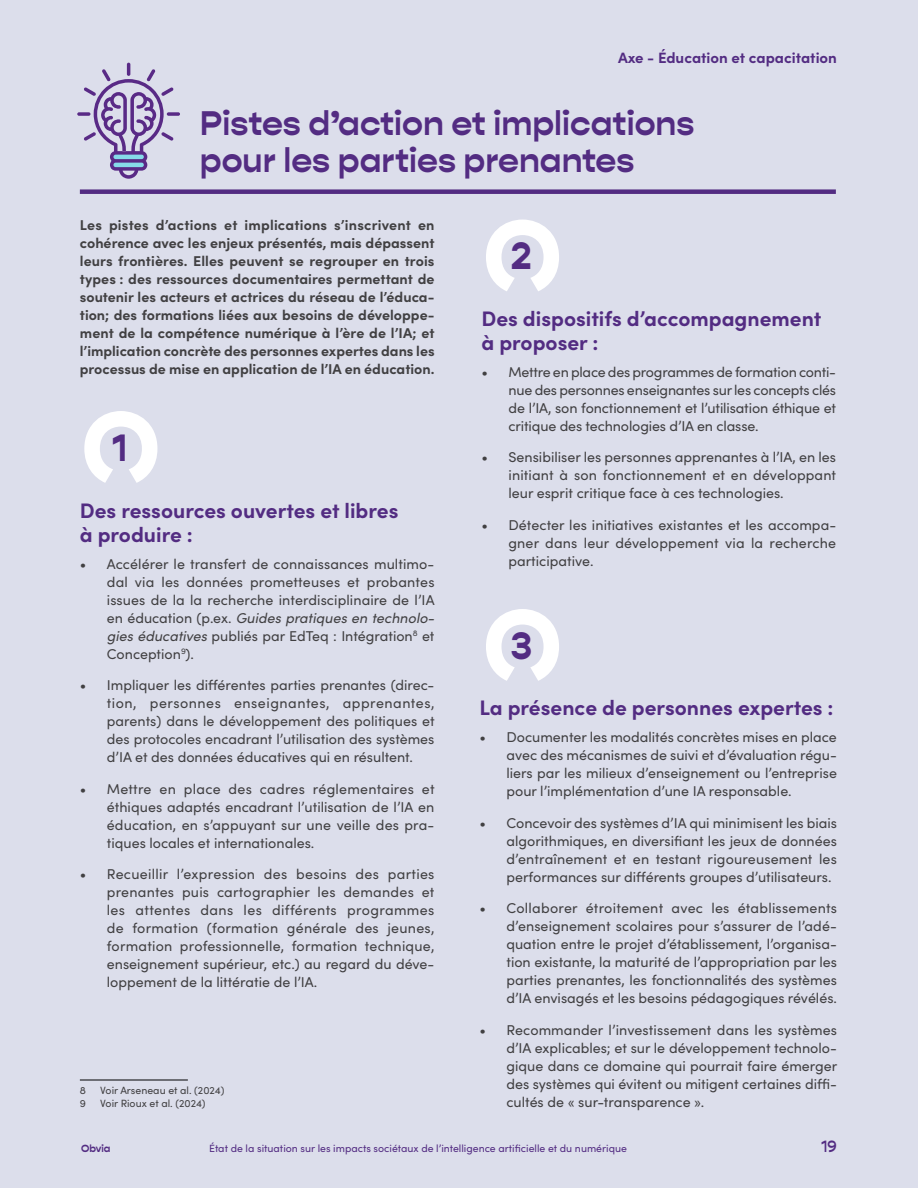
<style>
.page{position:relative;width:918px;height:1188px;background:#dcdeeb}
.page>*{position:absolute;margin:0;border:0;box-sizing:border-box;transform-origin:0 0}
.t1{font:700 38.4px "Gopher";color:#532c82}
.t2{font:700 34.5px/37.5px "Gopher";color:#532c82}
.t3{font:700 21px/24px "Sofia Pro";color:#532c82}
.t4{font:500 16.5px "Gopher";color:#532c82}
.t5{font:700 15px "Sofia Pro";color:#532c82}
.t6{font:14.25px/18px "Sofia Pro";color:#414042;text-align:justify}
.t7{font:700 14.25px/18px "Sofia Pro";color:#414042;text-align:justify}
.t8{font:10.5px "Sofia Pro";color:#532c82}
.t9{font:10.5px "Sofia Pro";color:#414042}
.t10{font:700 10.5px "Gopher";color:#532c82}
.s1{font-style:italic}
</style>
<div class="page">
<div style="left:80px;top:189px;width:756px;height:5px;background:#532c82"></div>
<svg style="left:84px;top:411px;width:73px;height:72px"></svg>
<svg style="left:486px;top:220px;width:73px;height:71px"></svg>
<svg style="left:486px;top:609px;width:73px;height:72px"></svg>
<svg style="left:77px;top:63px;width:103px;height:116px"></svg>
<hr style="left:80px;top:1080px;width:108px;height:1px;background:#000">
<p class="t5" style="left:618px;top:46px;width:220px">Axe - Éducation et capacitation</p>
<h2 class="t2" style="left:200px;top:105px;width:496px">Pistes d’action et implications pour les parties prenantes</h2>
<p class="t7" style="left:80px;top:215px;width:356px">Les pistes d’actions et implications s’inscrivent en cohérence avec les enjeux présentés, mais dépassent leurs frontières. Elles peuvent se regrouper en trois types : des ressources documentaires permettant de soutenir les acteurs et actrices du réseau de l’éduca&shy;tion; des formations liées aux besoins de développe&shy;ment de la compétence numérique à l’ère de l’IA; et l’implication concrète des personnes expertes dans les processus de mise en application de l’IA en éducation.</p>
<h1 class="t1" style="left:112px;top:425px;width:17px">1</h1>
<h3 class="t3" style="left:80px;top:497px;width:320px">Des ressources ouvertes et libres à produire :</h3>
<p class="t6" style="left:107px;top:554px;width:329px;text-indent:-27px">• Accélérer le transfert de connaissances multimo&shy;dal via les données prometteuses et probantes issues de la la recherche interdisciplinaire de l’IA en éducation (p.ex. <span class="s1">Guides pratiques en technolo&shy;gies éducatives</span> publiés par EdTeq : Intégration<sup>8</sup> et Conception<sup>9</sup>).</p>
<p class="t6" style="left:107px;top:676px;width:329px;text-indent:-27px">• Impliquer les différentes parties prenantes (direc&shy;tion, personnes enseignantes, apprenantes, parents) dans le développement des politiques et des protocoles encadrant l’utilisation des systèmes d’IA et des données éducatives qui en résultent.</p>
<p class="t6" style="left:107px;top:779px;width:329px;text-indent:-27px">• Mettre en place des cadres réglementaires et éthiques adaptés encadrant l’utilisation de l’IA en éducation, en s’appuyant sur une veille des pra&shy;tiques locales et internationales.</p>
<p class="t6" style="left:107px;top:865px;width:329px;text-indent:-27px">• Recueillir l’expression des besoins des parties prenantes puis cartographier les demandes et les attentes dans les différents programmes de formation (formation générale des jeunes, formation professionnelle, formation technique, enseignement supérieur, etc.) au regard du déve&shy;loppement de la littératie de l’IA.</p>
<p class="t9" style="left:80px;top:1082px;width:8px">8</p>
<p class="t9" style="left:100px;top:1082px;width:126px">Voir Arseneau et al. (2024)</p>
<p class="t9" style="left:80px;top:1096px;width:8px">9</p>
<p class="t9" style="left:100px;top:1096px;width:107px">Voir Rioux et al. (2024)</p>
<h1 class="t1" style="left:510px;top:233px;width:23px">2</h1>
<h3 class="t3" style="left:482px;top:305px;width:341px">Des dispositifs d’accompagnement à proposer :</h3>
<p class="t6" style="left:509px;top:362px;width:329px;text-indent:-27px">• Mettre en place des programmes de formation conti&shy;nue des personnes enseignantes sur les concepts clés de l’IA, son fonctionnement et l’utilisation éthique et critique des technologies d’IA en classe.</p>
<p class="t6" style="left:509px;top:447px;width:329px;text-indent:-27px">• Sensibiliser les personnes apprenantes à l’IA, en les initiant à son fonctionnement et en développant leur esprit critique face à ces technologies.</p>
<p class="t6" style="left:509px;top:515px;width:329px;text-indent:-27px">• Détecter les initiatives existantes et les accompa&shy;gner dans leur développement via la recherche participative.</p>
<h1 class="t1" style="left:510px;top:623px;width:23px">3</h1>
<h3 class="t3" style="left:479px;top:694px;width:356px">La présence de personnes expertes :</h3>
<p class="t6" style="left:506px;top:727px;width:332px;text-indent:-27px">• Documenter les modalités concrètes mises en place avec des mécanismes de suivi et d’évaluation régu&shy;liers par les milieux d’enseignement ou l’entreprise pour l’implémentation d’une IA responsable.</p>
<p class="t6" style="left:506px;top:813px;width:332px;text-indent:-27px">• Concevoir des systèmes d’IA qui minimisent les biais algorithmiques, en diversifiant les jeux de données d’entraînement et en testant rigoureusement les performances sur différents groupes d’utilisateurs.</p>
<p class="t6" style="left:506px;top:898px;width:332px;text-indent:-27px">• Collaborer étroitement avec les établissements d’enseignement scolaires pour s’assurer de l’adé&shy;quation entre le projet d’établissement, l’organisa&shy;tion existante, la maturité de l’appropriation par les parties prenantes, les fonctionnalités des systèmes d’IA envisagés et les besoins pédagogiques révélés.</p>
<p class="t6" style="left:506px;top:1020px;width:332px;text-indent:-27px">• Recommander l’investissement dans les systèmes d’IA explicables; et sur le développement technolo&shy;gique dans ce domaine qui pourrait faire émerger des systèmes qui évitent ou mitigent certaines diffi&shy;cultés de « sur-transparence ».</p>
<p class="t10" style="left:81px;top:1142px;width:31px">Obvia</p>
<p class="t8" style="left:209px;top:1141px;width:419px">État de la situation sur les impacts sociétaux de l’intelligence artificielle et du numérique</p>
<p class="t4" style="left:821px;top:1137px;width:17px">19</p>
</div>
